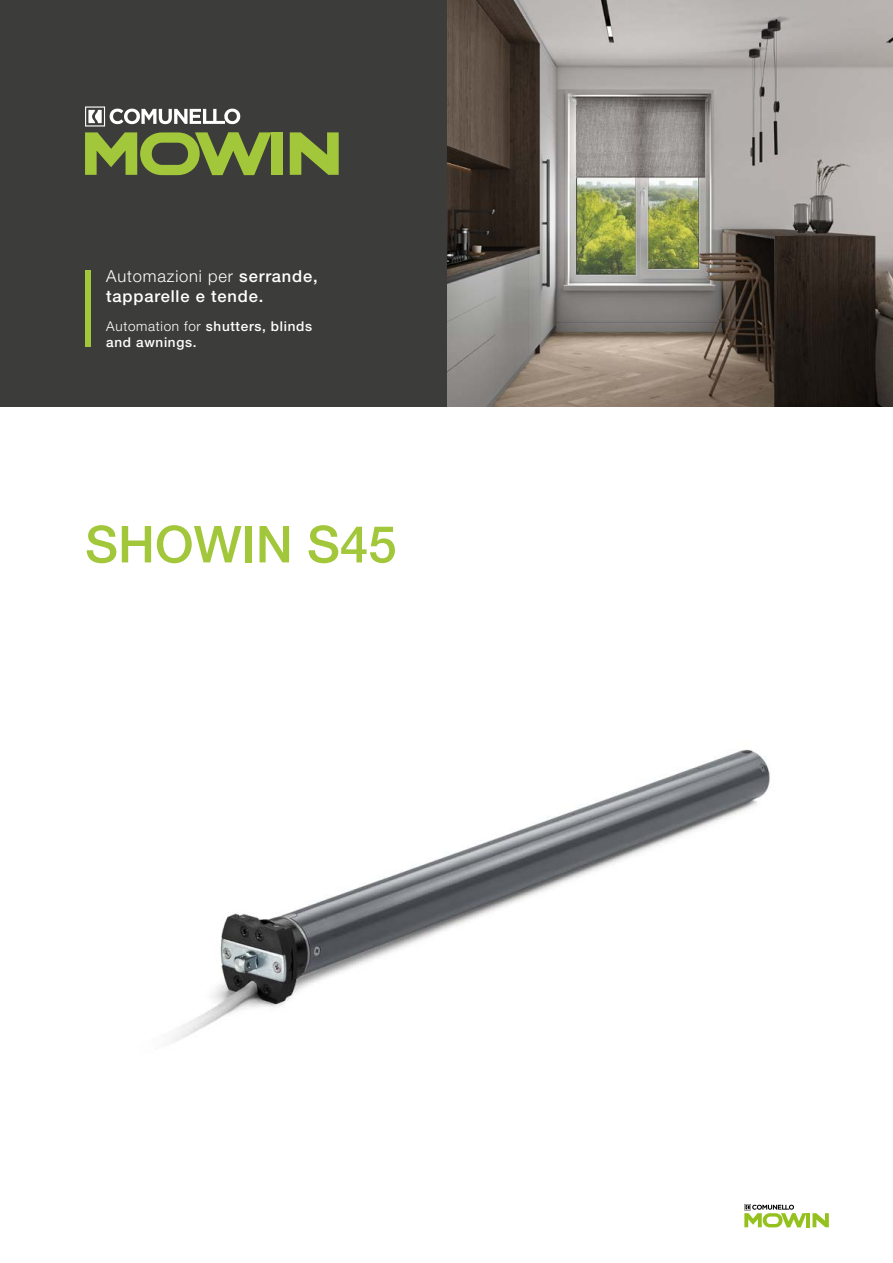
<style>
.page{position:relative;width:893px;height:1263px;background:#fff}
.page>*{position:absolute;margin:0;border:0;box-sizing:border-box;transform-origin:0 0}
.t1{font:500 51px "Helvetica Neue LT Std";color:#a2c73a}
.t2{font:500 16.5px/19.8px "Helvetica Neue LT Std";letter-spacing:.05em;color:#fff}
.t3{font:500 13.5px/16.2px "Helvetica Neue LT Std";letter-spacing:.05em;color:#fff}
.s1{font-weight:300}
</style>
<div class="page">
<img style="left:446px;top:0;width:447px;height:407px">
<hr style="left:806px;top:1213px;width:4px;height:14px;background:#95c11f">
<svg style="left:812px;top:1213px;width:17px;height:14px"></svg>
<svg style="left:744px;top:1204px;width:62px;height:23px"></svg>
<div style="left:0;top:0;width:446px;height:407px;background:#3c3c3b"></div>
<div style="left:271px;top:132px;width:12px;height:43px;background:#a2c73a"></div>
<svg style="left:290px;top:132px;width:49px;height:43px"></svg>
<svg style="left:85px;top:106px;width:186px;height:69px"></svg>
<img style="left:165px;top:749px;width:605px;height:296px">
<div style="left:85px;top:270px;width:5px;height:77px;background:#a2c73a"></div>
<p class="t2" style="left:106px;top:266px;width:213px"><span class="s1">Automazioni per</span> serrande, tapparelle e tende.</p>
<p class="t3" style="left:106px;top:318px;width:207px"><span class="s1">Automation for</span> shutters, blinds and awnings.</p>
<h1 class="t1" style="left:85px;top:514px;width:313px">SHOWIN S45</h1>
</div>
